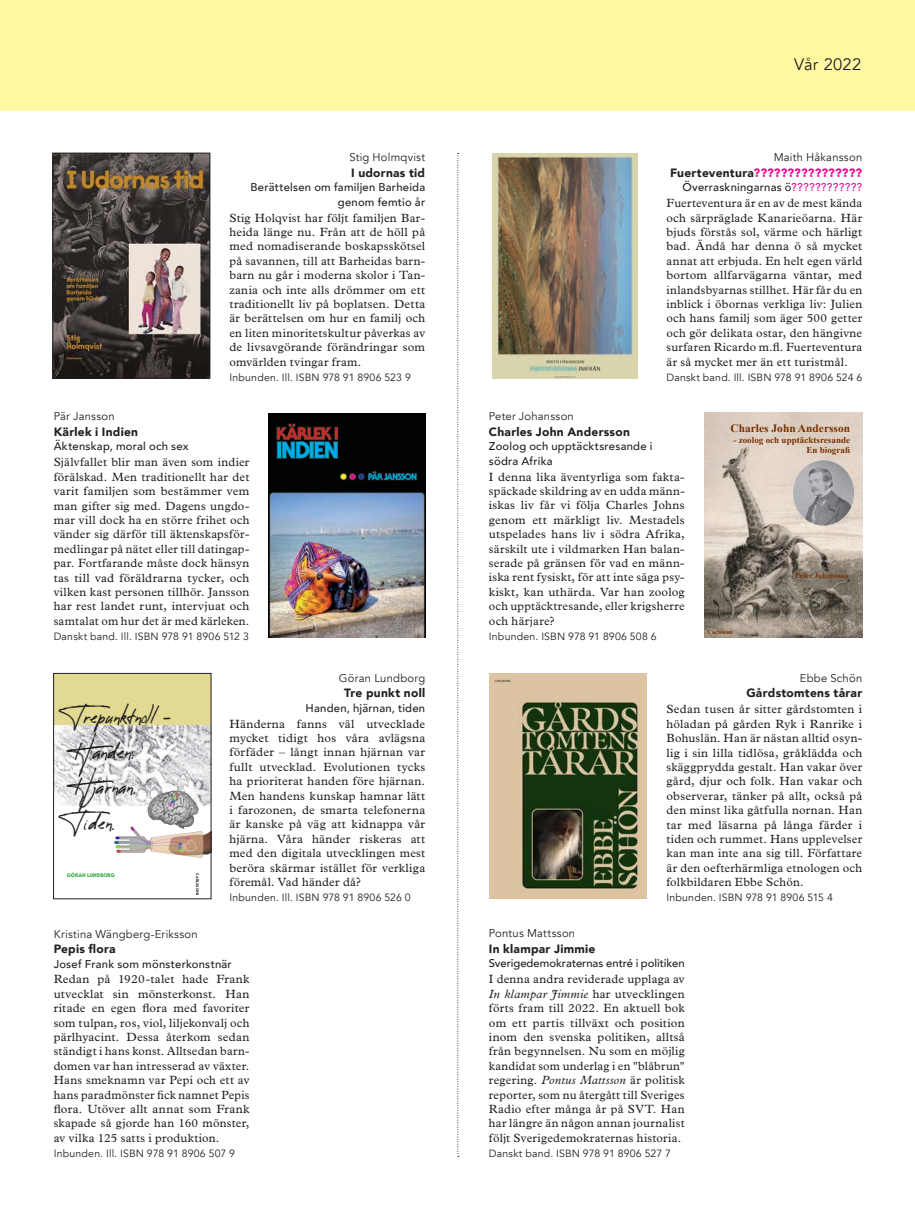
<style>
.page{position:relative;width:915px;height:1212px;background:#fff}
.page>*{position:absolute;margin:0;border:0;box-sizing:border-box;transform-origin:0 0}
.t1{font:17.85px/35.2px "Reey";color:#231f20;scale:.93 1}
.titel{font:16.5px "Avenir";letter-spacing:.015em;color:#231f20}
.Brödtext{font:12px/14.4px "Plantin MT Pro";letter-spacing:.02em;color:#231f20;text-align:justify}
.Brödtext_indrag{font:12px/14.4px "Plantin MT Pro";letter-spacing:.02em;color:#231f20;text-align:justify}
.Faktauppgifter{font:12px/14.4px "Plantin MT Pro";letter-spacing:.025em;color:#231f20;text-align:justify}
.titel-2{font:900 12px "Avenir";letter-spacing:.02em;color:#231f20}
.titel-3{font:900 12px "Avenir";letter-spacing:.02em;color:#ed028c}
.namn{font:900 12px "Avenir";letter-spacing:.02em;color:#231f20}
.t2{font:700 11.4px "Times New Roman";color:#793000}
.undertitel{font:500 11.25px/14.2px "Avenir";letter-spacing:.02em;color:#231f20;text-align:right}
.namn-2{font:11.25px "Avenir";letter-spacing:.02em;color:#231f20}
.undertitel-2{font:500 11.25px "Avenir";color:#231f20}
.titel-4{font:500 11.25px "Avenir";letter-spacing:.02em;color:#231f20}
.isbn{font:10.5px "Avenir";letter-spacing:.015em;color:#231f20}
.Faktauppgifter-2{font:10.5px "Avenir";letter-spacing:.015em;color:#231f20}
.Brödtext_indrag-2{font:10.5px "Avenir";letter-spacing:.015em;color:#231f20}
.t3{font:700 9px/10.8px "Times New Roman";color:#793000;text-align:right}
.t4{font:700 7.65px "Times New Roman";color:#793000}
.t5{font:700 6px "Times New Roman";color:#793000}
.t6{font:700 4.8px "LEMONMILK";color:#40ae49;scale:.93 1}
.t7{font:500 3.3px "LEMONMILK";color:#231f20;scale:1.07 1}
.s1{color:#231f20}
.s2{color:#ed028c}
.s3{font-style:italic}
</style>
<div class="page">
<div style="left:0;top:0;width:914px;height:111px;background:#fff7a2"></div>
<svg style="left:457px;top:153px;width:1px;height:1004px"></svg>
<img style="left:55px;top:155px;width:153px;height:221px">
<div style="left:53px;top:153px;width:157px;height:225px;border:1px solid #231f20"></div>
<img style="left:268px;top:413px;width:157px;height:224px">
<img style="left:55px;top:725px;width:154px;height:81px">
<div style="left:54px;top:673px;width:157px;height:52px;background:#e2d993"></div>
<img style="left:115px;top:826px;width:94px;height:32px">
<img style="left:145px;top:785px;width:58px;height:45px">
<div style="left:53px;top:673px;width:158px;height:226px;border:1px solid #231f20"></div>
<img style="left:489px;top:673px;width:157px;height:226px">
<img style="left:704px;top:412px;width:157px;height:225px">
<img style="left:792px;top:460px;width:61px;height:66px">
<img style="left:492px;top:153px;width:145px;height:226px">
<p class="namn-2" style="left:349px;top:151px;width:77px">Stig Holmqvist</p>
<p class="titel-2" style="left:351px;top:163px;width:75px">I udornas tid</p>
<p class="undertitel" style="left:250px;top:180px;width:176px">Berättelsen om familjen Barheida genom femtio år</p>
<p class="Faktauppgifter" style="left:229px;top:210px;width:197px">Stig Holqvist har följt familjen Bar&shy;heida länge nu. Från att de höll på med nomadiserande boskapsskötsel på savannen, till att Barheidas barn&shy;barn nu går i moderna skolor i Tan&shy;zania och inte alls drömmer om ett traditionellt liv på boplatsen. Detta är berättelsen om hur en familj och en liten minoritetskultur påverkas av de livsavgörande förändringar som omvärlden tvingar fram.</p>
<p class="Faktauppgifter-2" style="left:229px;top:371px;width:183px">Inbunden. Ill. ISBN 978 91 8906 523 9</p>
<p class="namn-2" style="left:54px;top:410px;width:62px">Pär Jansson</p>
<p class="namn" style="left:54px;top:422px;width:86px">Kärlek i Indien</p>
<p class="undertitel" style="left:54px;top:439px;width:136px">Äktenskap, moral och sex</p>
<p class="Brödtext" style="left:54px;top:455px;width:197px">Självfallet blir man även som indier förälskad. Men traditionellt har det varit familjen som bestämmer vem man gifter sig med. Dagens ungdo&shy;mar vill dock ha en större frihet och vänder sig därför till äktenskapsför&shy;medlingar på nätet eller till datingap&shy;par. Fortfarande måste dock hänsyn tas till vad föräldrarna tycker, och vilken kast personen tillhör. Jansson har rest landet runt, intervjuat och samtalat om hur det är med kärleken.</p>
<p class="isbn" style="left:54px;top:630px;width:196px">Danskt band. Ill. ISBN 978 91 8906 512 3</p>
<p class="t1" style="left:67px;top:700px;width:115px">Trepunktnoll –<br>Handen.<br>Hjärnan.<br>Tiden.</p>
<p class="t6" style="left:67px;top:871px;width:53px">GÖRAN LUNDBORG</p>
<p class="t7" style="left:200px;top:873px;width:22px;rotate:90deg">Carlssons</p>
<p class="namn-2" style="left:339px;top:671px;width:88px">Göran Lundborg</p>
<p class="titel-2" style="left:344px;top:683px;width:82px">Tre punkt noll</p>
<p class="titel-4" style="left:305px;top:698px;width:121px">Handen, hjärnan, tiden</p>
<p class="Brödtext" style="left:229px;top:716px;width:197px">Händerna fanns väl utvecklade mycket tidigt hos våra avlägsna förfäder – långt innan hjärnan var fullt utvecklad. Evolutionen tycks ha prioriterat handen före hjärnan.<br>Men handens kunskap hamnar lätt i farozonen, de smarta telefonerna är kanske på väg att kidnappa vår hjärna. Våra händer riskeras att med den digitala utvecklingen mest beröra skärmar istället för verkliga föremål. Vad händer då?</p>
<p class="isbn" style="left:229px;top:891px;width:183px">Inbunden. Ill. ISBN 978 91 8906 526 0</p>
<p class="namn-2" style="left:54px;top:927px;width:145px">Kristina Wängberg-Eriksson</p>
<p class="titel-2" style="left:54px;top:939px;width:63px">Pepis flora</p>
<p class="undertitel" style="left:54px;top:956px;width:179px">Josef Frank som mönsterkonstnär</p>
<p class="Brödtext" style="left:54px;top:972px;width:197px">Redan på 1920-talet hade Frank utvecklat sin mönsterkonst. Han ritade en egen flora med favoriter som tulpan, ros, viol, liljekonvalj och pärlhyacint. Dessa återkom sedan ständigt i hans konst. Alltsedan barn&shy;domen var han intresserad av växter.<br>Hans smeknamn var Pepi och ett av hans paradmönster fick namnet Pepis flora. Utöver allt annat som Frank skapade så gjorde han 160 mönster, av vilka 125 satts i produktion.</p>
<p class="isbn" style="left:54px;top:1147px;width:183px">Inbunden. Ill. ISBN 978 91 8906 507 9</p>
<p class="titel" style="left:793px;top:55px;width:69px">Vår 2022</p>
<p class="namn-2" style="left:773px;top:151px;width:90px">Maith Håkansson</p>
<p class="titel-3" style="left:670px;top:163px;width:193px"><span class="s1">Fuerteventura</span>????????????????</p>
<p class="undertitel" style="left:682px;top:180px;width:181px">Överraskningarnas ö<span class="s2">????????????</span></p>
<p class="Brödtext" style="left:666px;top:196px;width:197px">Fuerteventura är en av de mest kända och särpräglade Kanarieöarna. Här bjuds förstås sol, värme och härligt bad. Ändå har denna ö så mycket annat att erbjuda. En helt egen värld bortom allfarvägarna väntar, med inlandsbyarnas stillhet. Här får du en inblick i öbornas verkliga liv: Julien och hans familj som äger 500 getter och gör delikata ostar, den hängivne surfaren Ricardo m.fl. Fuerteventura är så mycket mer än ett turistmål.</p>
<p class="isbn" style="left:666px;top:371px;width:197px">Danskt band. Ill. ISBN 978 91 8906 524 6</p>
<p class="namn-2" style="left:488px;top:410px;width:86px">Peter Johansson</p>
<p class="titel-2" style="left:488px;top:422px;width:142px">Charles John Andersson</p>
<p class="undertitel" style="left:488px;top:439px;width:165px;text-align:left">Zoolog och upptäcktsresande i södra Afrika</p>
<p class="Brödtext_indrag" style="left:488px;top:469px;width:197px">I denna lika äventyrliga som fakta&shy;späckade skildring av en udda männ&shy;iskas liv får vi följa Charles Johns genom ett märkligt liv. Mestadels utspelades hans liv i södra Afrika, särskilt ute i vildmarken Han balan&shy;serade på gränsen för vad en männ&shy;iska rent fysiskt, för att inte säga psy&shy;kiskt, kan uthärda. Var han zoolog och upptäcktresande, eller krigsherre och härjare?</p>
<p class="isbn" style="left:488px;top:630px;width:169px">Inbunden. ISBN 978 91 8906 508 6</p>
<p class="t2" style="left:730px;top:420px;width:121px">Charles John Andersson</p>
<p class="t3" style="left:733px;top:434px;width:118px">- zoolog och upptäcktsresande<br>En biografi</p>
<p class="t5" style="left:707px;top:627px;width:27px">Carlssons</p>
<p class="t4" style="left:795px;top:570px;width:55px">Peter Johansson</p>
<p class="namn-2" style="left:799px;top:671px;width:64px">Ebbe Schön</p>
<p class="titel-2" style="left:746px;top:683px;width:117px">Gårdstomtens tårar</p>
<p class="Brödtext_indrag" style="left:666px;top:702px;width:197px">Sedan tusen år sitter gårdstomten i höladan på gården Ryk i Ranrike i Bohuslän. Han är nästan alltid osyn&shy;lig i sin lilla tidlösa, gråklädda och skäggprydda gestalt. Han vakar över gård, djur och folk. Han vakar och observerar, tänker på allt, också på den minst lika gåtfulla nornan. Han tar med läsarna på långa färder i tiden och rummet. Hans upplevelser kan man inte ana sig till. Författare är den oefterhärmliga etnologen och folkbildaren Ebbe Schön.</p>
<p class="Brödtext_indrag-2" style="left:666px;top:891px;width:168px">Inbunden. ISBN 978 91 8906 515 4</p>
<p class="namn-2" style="left:488px;top:927px;width:88px">Pontus Mattsson</p>
<p class="titel-2" style="left:488px;top:939px;width:108px">In klampar Jimmie</p>
<p class="undertitel-2" style="left:488px;top:954px;width:197px">Sverigedemokraternas entré i politiken</p>
<p class="Brödtext" style="left:488px;top:972px;width:197px">I denna andra reviderade upplaga av <span class="s3">In klampar Jimmie</span> har utvecklingen förts fram till 2022. En aktuell bok om ett partis tillväxt och position inom den svenska politiken, alltså från begynnelsen. Nu som en möjlig kandidat som underlag i en "blåbrun" regering. <span class="s3">Pontus Mattsson</span> är politisk reporter, som nu återgått till Sveriges Radio efter många år på SVT. Han har längre än någon annan journalist följt Sverigedemokraternas historia.</p>
<p class="isbn" style="left:488px;top:1147px;width:183px">Danskt band. ISBN 978 91 8906 527 7</p>
</div>
